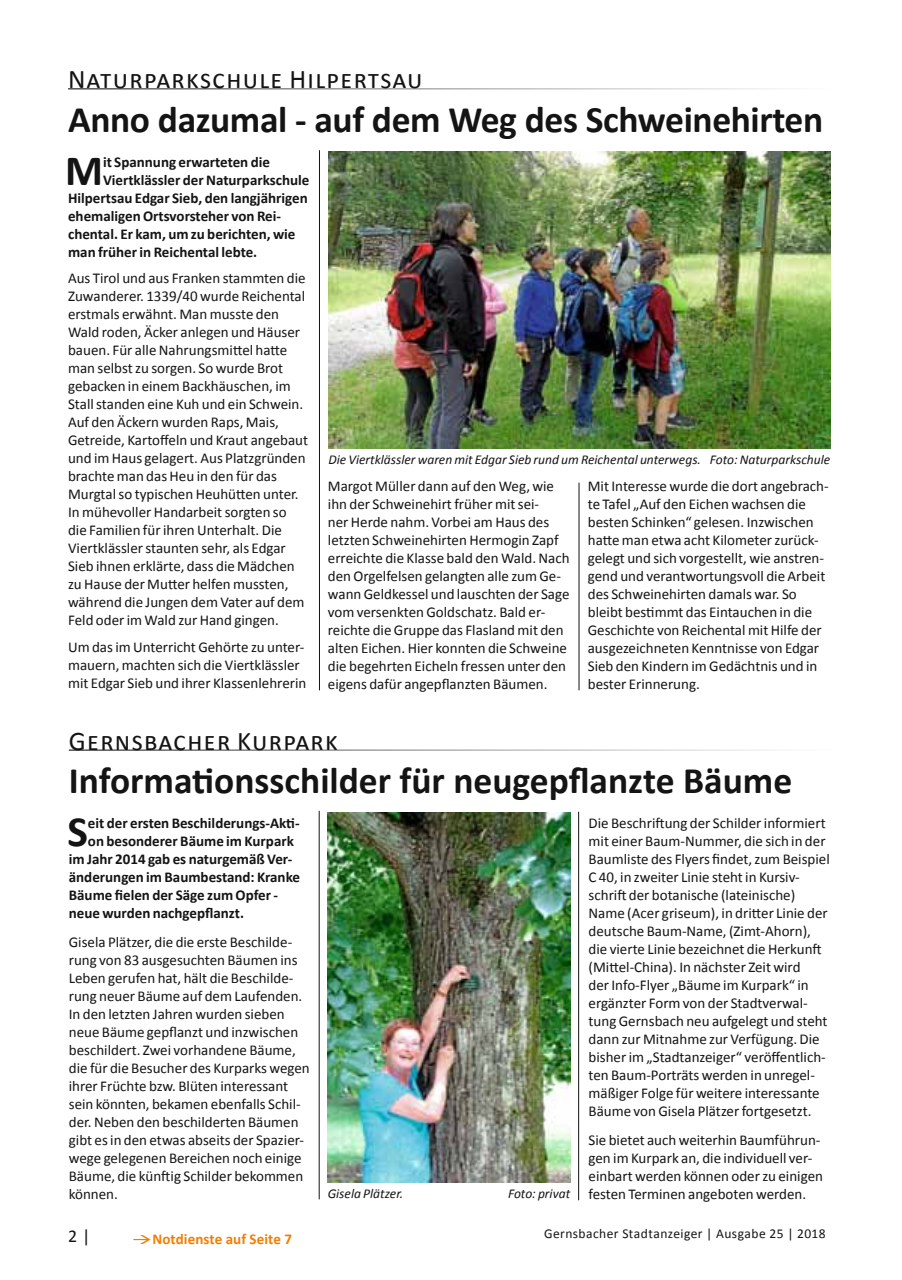
<style>
.page{position:relative;width:902px;height:1280px;background:#fff}
.page>*{position:absolute;margin:0;border:0;box-sizing:border-box;transform-origin:0 0}
.t1{font:700 43.35px "Calibri";color:#141415}
.t2{font:700 37.5px "Calibri";letter-spacing:-.01em;color:#141415}
.t3{font:27px "Calibri";letter-spacing:.05em;color:#141415}
.t4{font:18px "Calibri";color:#141415}
.t5{font:15px/18px "Calibri";color:#141415}
.t6{font:700 15px "Calibri";color:#141415}
.t7{font:700 15px "Calibri";letter-spacing:.005em;color:#f27e00}
.t8{font:italic 13.5px "Calibri";color:#141415}
.t9{font:13.5px "Calibri";letter-spacing:.025em;color:#141415}
.s1{font-style:italic;font-size:13.5px}
</style>
<div class="page">
<hr style="left:578px;top:483px;width:1px;height:207px;background:#141415">
<hr style="left:319px;top:150px;width:1px;height:540px;background:#141415">
<img style="left:327px;top:812px;width:243px;height:370px">
<img style="left:328px;top:152px;width:502px;height:296px">
<hr style="left:578px;top:812px;width:1px;height:388px;background:#141415">
<hr style="left:319px;top:811px;width:1px;height:388px;background:#141415">
<h3 class="t3" style="left:68px;top:62px;width:356px">Naturparkschule Hilpertsau</h3>
<h2 class="t2" style="left:68px;top:95px;width:756px">Anno dazumal - auf dem Weg des Schweinehirten</h2>
<h1 class="t1" style="left:65px;top:143px;width:39px">M</h1>
<p class="t6" style="left:103px;top:152px;width:168px">it Spannung erwarteten die</p>
<p class="t6" style="left:103px;top:170px;width:208px">Viertklässler der Naturparkschule</p>
<p class="t6" style="left:68px;top:188px;width:241px">Hilpertsau Edgar Sieb, den langjährigen</p>
<p class="t6" style="left:68px;top:206px;width:214px">ehemaligen Ortsvorsteher von Rei-</p>
<p class="t6" style="left:68px;top:224px;width:229px">chental. Er kam, um zu berichten, wie</p>
<p class="t6" style="left:68px;top:242px;width:191px">man früher in Reichental lebte.</p>
<p class="t5" style="left:68px;top:269px;width:241px">Aus Tirol und aus Franken stammten die Zuwanderer. 1339/40 wurde Reichental erstmals erwähnt. Man musste den Wald roden, Äcker anlegen und Häuser bauen. Für alle Nahrungsmittel hatte man selbst zu sorgen. So wurde Brot gebacken in einem Backhäuschen, im Stall standen eine Kuh und ein Schwein.<br>Auf den Äckern wurden Raps, Mais, Getreide, Kartoffeln und Kraut angebaut und im Haus gelagert. Aus Platzgründen brachte man das Heu in den für das Murgtal so typischen Heuhütten unter.<br>In mühevoller Handarbeit sorgten so die Familien für ihren Unterhalt. Die Viertklässler staunten sehr, als Edgar Sieb ihnen erklärte, dass die Mädchen zu Hause der Mutter helfen mussten, während die Jungen dem Vater auf dem Feld oder im Wald zur Hand gingen.</p>
<p class="t5" style="left:68px;top:638px;width:240px">Um das im Unterricht Gehörte zu unter&shy;mauern, machten sich die Viertklässler mit Edgar Sieb und ihrer Klassenlehrerin</p>
<p class="t8" style="left:328px;top:450px;width:503px">Die Viertklässler waren mit Edgar Sieb rund um Reichental unterwegs. Foto: Naturparkschule</p>
<p class="t5" style="left:328px;top:477px;width:243px">Margot Müller dann auf den Weg, wie ihn der Schweinehirt früher mit sei-<br>ner Herde nahm. Vorbei am Haus des letzten Schweinehirten Hermogin Zapf erreichte die Klasse bald den Wald. Nach den Orgelfelsen gelangten alle zum Ge&shy;wann Geldkessel und lauschten der Sage vom versenkten Goldschatz. Bald er&shy;reichte die Gruppe das Flasland mit den alten Eichen. Hier konnten die Schweine die begehrten Eicheln fressen unter den eigens dafür angepflanzten Bäumen.</p>
<p class="t5" style="left:587px;top:477px;width:242px">Mit Interesse wurde die dort angebrach&shy;te Tafel „Auf den Eichen wachsen die besten Schinken“ gelesen. Inzwischen hatte man etwa acht Kilometer zurück&shy;gelegt und sich vorgestellt, wie anstren&shy;gend und verantwortungsvoll die Arbeit des Schweinehirten damals war. So bleibt bestimmt das Eintauchen in die Geschichte von Reichental mit Hilfe der ausgezeichneten Kenntnisse von Edgar Sieb den Kindern im Gedächtnis und in bester Erinnerung.</p>
<h3 class="t3" style="left:69px;top:723px;width:271px">Gernsbacher Kurpark</h3>
<h2 class="t2" style="left:69px;top:757px;width:724px">Informationsschilder für neugepflanzte Bäume</h2>
<h1 class="t1" style="left:67px;top:804px;width:22px">S</h1>
<p class="t6" style="left:88px;top:813px;width:213px">eit der ersten Beschilderungs-Akti-</p>
<p class="t5" style="left:588px;top:814px;width:243px">Die Beschriftung der Schilder informiert mit einer Baum-Nummer, die sich in der Baumliste des Flyers findet, zum Beispiel C 40, in zweiter Linie steht in Kursiv&shy;schrift der botanische (lateinische)<br>Name (Acer griseum), in dritter Linie der deutsche Baum-Name, (Zimt-Ahorn), die vierte Linie bezeichnet die Herkunft (Mittel-China). In nächster Zeit wird<br>der Info-Flyer „Bäume im Kurpark“ in ergänzter Form von der Stadtverwal&shy;tung Gernsbach neu aufgelegt und steht dann zur Mitnahme zur Verfügung. Die bisher im „Stadtanzeiger“ veröffentlich&shy;ten Baum-Porträts werden in unregel&shy;mäßiger Folge für weitere interessante Bäume von Gisela Plätzer fortgesetzt.</p>
<p class="t5" style="left:588px;top:1131px;width:236px">Sie bietet auch weiterhin Baumführun&shy;gen im Kurpark an, die individuell ver&shy;einbart werden können oder zu einigen</p>
<p class="t6" style="left:88px;top:831px;width:207px">on besonderer Bäume im Kurpark</p>
<p class="t6" style="left:69px;top:849px;width:225px">im Jahr 2014 gab es naturgemäß Ver-</p>
<p class="t6" style="left:69px;top:867px;width:233px">änderungen im Baumbestand: Kranke</p>
<p class="t6" style="left:69px;top:885px;width:211px">Bäume fielen der Säge zum Opfer -</p>
<p class="t6" style="left:69px;top:903px;width:177px">neue wurden nachgepflanzt.</p>
<p class="t5" style="left:69px;top:933px;width:242px">Gisela Plätzer, die die erste Beschilde&shy;rung von 83 ausgesuchten Bäumen ins Leben gerufen hat, hält die Beschilde&shy;rung neuer Bäume auf dem Laufenden.<br>In den letzten Jahren wurden sieben neue Bäume gepflanzt und inzwischen beschildert. Zwei vorhandene Bäume, die für die Besucher des Kurparks wegen ihrer Früchte bzw. Blüten interessant sein könnten, bekamen ebenfalls Schil&shy;der. Neben den beschilderten Bäumen gibt es in den etwas abseits der Spazier&shy;wege gelegenen Bereichen noch einige Bäume, die künftig Schilder bekommen können.</p>
<p class="t8" style="left:327px;top:1184px;width:77px">Gisela Plätzer.</p>
<p class="t5" style="left:508px;top:1185px;width:299px"><span class="s1">Foto: privat</span> festen Terminen angeboten werden.</p>
<p class="t4" style="left:68px;top:1224px;width:24px">2 |</p>
<p class="t9" style="left:544px;top:1225px;width:283px">Gernsbacher Stadtanzeiger | Ausgabe 25 | 2018</p>
<p class="t7" style="left:132px;top:1229px;width:162px">→Notdienste auf Seite 7</p>
</div>
